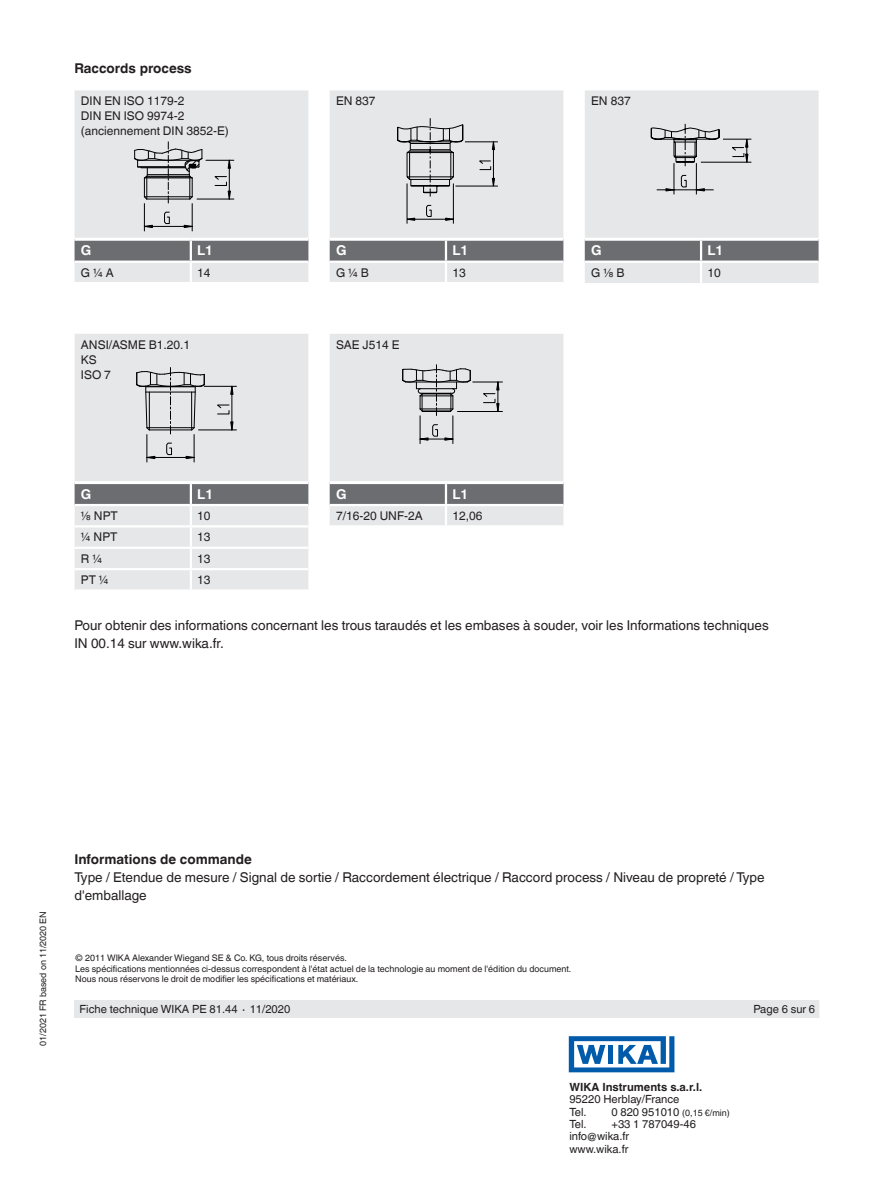
<style>
.page{position:relative;width:893px;height:1188px;background:#fff}
.page>*{position:absolute;margin:0;border:0;box-sizing:border-box;transform-origin:0 0}
.t1{font:13.5px/18px "Helvetica World";color:#231f20}
.t2{font:700 13.5px "Helvetica World";color:#231f20}
.t3{font:700 13.5px "Helvetica World";color:#fff}
.t4{font:12px/15px "Helvetica World";color:#231f20}
.t5{font:11.25px/12.3px "Helvetica World";color:#231f20}
.t6{font:700 11.25px "Helvetica World";color:#231f20}
.t7{font:9px/10.5px "Helvetica World";color:#231f20}
.s1{font-size:11.25px}
</style>
<div class="page">
<div style="left:74px;top:1000px;width:745px;height:18px;background:#e6e7e9"></div>
<svg style="left:569px;top:1036px;width:105px;height:36px"></svg>
<div style="left:75px;top:90px;width:233px;height:148px;background:#e6e7e9"></div>
<svg style="left:75px;top:241px;width:233px;height:41px;background:#adaeb1"></svg>
<svg style="left:134px;top:142px;width:100px;height:89px;background:#c7c8ca"></svg>
<div style="left:330px;top:90px;width:233px;height:148px;background:#e6e7e9"></div>
<svg style="left:330px;top:241px;width:233px;height:41px;background:#adaeb1"></svg>
<svg style="left:392px;top:118px;width:109px;height:110px;background:#cfd0d2"></svg>
<div style="left:585px;top:90px;width:234px;height:193px;background:#e6e7e9"></div>
<div style="left:585px;top:241px;width:234px;height:20px;background:#6c6d70"></div>
<hr style="left:700px;top:241px;width:2px;height:20px;background:#fff">
<hr style="left:585px;top:261px;width:116px;height:2px;background:#fff">
<hr style="left:701px;top:261px;width:118px;height:2px;background:#fff">
<hr style="left:700px;top:263px;width:2px;height:20px;background:#fff">
<hr style="left:585px;top:238px;width:116px;height:3px;background:#fff">
<hr style="left:701px;top:238px;width:118px;height:3px;background:#fff">
<svg style="left:646px;top:120px;width:111px;height:83px;background:#d2d3d5"></svg>
<div style="left:75px;top:334px;width:233px;height:147px;background:#e6e7e9"></div>
<svg style="left:75px;top:484px;width:233px;height:105px;background:#d1d2d4"></svg>
<svg style="left:217px;top:405px;width:12px;height:9px"></svg>
<svg style="left:230px;top:422px;width:2px;height:8px"></svg>
<svg style="left:230px;top:387px;width:2px;height:8px"></svg>
<hr style="left:199px;top:430px;width:37px;height:1px;background:#000">
<hr style="left:232px;top:386px;width:1px;height:44px;background:#000">
<hr style="left:204px;top:386px;width:32px;height:1px;background:#000">
<svg style="left:136px;top:368px;width:69px;height:94px;background:#cacacc"></svg>
<div style="left:330px;top:334px;width:233px;height:147px;background:#e6e7e9"></div>
<svg style="left:330px;top:484px;width:233px;height:41px;background:#adaeb0"></svg>
<svg style="left:401px;top:365px;width:101px;height:79px;background:#cccdcf"></svg>
<h1 class="t2" style="left:74px;top:61px;width:119px">Raccords process</h1>
<h2 class="t4" style="left:81px;top:94px;width:149px">DIN EN ISO 1179-2<br>DIN EN ISO 9974-2 (anciennement DIN 3852-E)</h2>
<h1 class="t3" style="left:81px;top:243px;width:12px">G</h1>
<h1 class="t3" style="left:197px;top:243px;width:17px">L1</h1>
<h2 class="t4" style="left:81px;top:265px;width:34px">G ¼ A</h2>
<h2 class="t4" style="left:197px;top:265px;width:15px">14</h2>
<h2 class="t4" style="left:81px;top:337px;width:111px">ANSI/ASME B1.20.1<br>KS<br>ISO 7</h2>
<h1 class="t3" style="left:81px;top:486px;width:12px">G</h1>
<h1 class="t3" style="left:197px;top:486px;width:17px">L1</h1>
<h2 class="t4" style="left:81px;top:508px;width:38px">⅛ NPT</h2>
<h2 class="t4" style="left:197px;top:508px;width:15px">10</h2>
<h2 class="t4" style="left:81px;top:530px;width:38px">¼ NPT</h2>
<h2 class="t4" style="left:197px;top:530px;width:15px">13</h2>
<h2 class="t4" style="left:81px;top:551px;width:23px">R ¼</h2>
<h2 class="t4" style="left:197px;top:551px;width:15px">13</h2>
<h2 class="t4" style="left:81px;top:573px;width:29px">PT ¼</h2>
<h2 class="t4" style="left:197px;top:573px;width:15px">13</h2>
<h2 class="t4" style="left:336px;top:94px;width:41px">EN 837</h2>
<h1 class="t3" style="left:336px;top:243px;width:12px">G</h1>
<h1 class="t3" style="left:452px;top:243px;width:17px">L1</h1>
<h2 class="t4" style="left:336px;top:265px;width:34px">G ¼ B</h2>
<h2 class="t4" style="left:452px;top:265px;width:15px">13</h2>
<h2 class="t4" style="left:336px;top:337px;width:65px">SAE J514 E</h2>
<h1 class="t3" style="left:336px;top:486px;width:12px">G</h1>
<h1 class="t3" style="left:452px;top:486px;width:17px">L1</h1>
<h2 class="t4" style="left:336px;top:508px;width:88px">7/16-20 UNF-2A</h2>
<h2 class="t4" style="left:452px;top:508px;width:32px">12,06</h2>
<h2 class="t4" style="left:591px;top:94px;width:41px">EN 837</h2>
<h1 class="t3" style="left:591px;top:243px;width:12px">G</h1>
<h1 class="t3" style="left:707px;top:243px;width:17px">L1</h1>
<h2 class="t4" style="left:591px;top:265px;width:35px">G ⅛ B</h2>
<h2 class="t4" style="left:707px;top:265px;width:15px">10</h2>
<h1 class="t1" style="left:74px;top:616px;width:696px">Pour obtenir des informations concernant les trous taraudés et les embases à souder, voir les Informations techniques<br>IN 00.14 sur www.wika.fr.</h1>
<p class="t7" style="left:38px;top:1046px;width:136px;rotate:-90deg">01/2021 FR based on 11/2020 EN</p>
<h1 class="t2" style="left:74px;top:851px;width:179px">Informations de commande</h1>
<h1 class="t1" style="left:74px;top:868px;width:692px">Type / Etendue de mesure / Signal de sortie / Raccordement électrique / Raccord process / Niveau de propreté / Type d'emballage</h1>
<p class="t7" style="left:75px;top:953px;width:498px">© 2011 WIKA Alexander Wiegand SE &amp; Co. KG, tous droits réservés.<br>Les spécifications mentionnées ci-dessus correspondent à l'état actuel de la technologie au moment de l'édition du document.<br>Nous nous réservons le droit de modifier les spécifications et matériaux.</p>
<p class="t5" style="left:80px;top:1003px;width:212px">Fiche technique WIKA PE 81.44 ∙ 11/2020</p>
<p class="t5" style="left:753px;top:1003px;width:63px">Page 6 sur 6</p>
<p class="t6" style="left:569px;top:1081px;width:134px">WIKA Instruments s.a.r.l.</p>
<p class="t5" style="left:569px;top:1093px;width:111px">95220 Herblay/France<br>Tel.</p>
<p class="t7" style="left:611px;top:1107px;width:120px"><span class="s1">0 820 951010</span> (0,15 €/min)</p>
<p class="t5" style="left:569px;top:1118px;width:19px">Tel.</p>
<p class="t5" style="left:569px;top:1118px;width:128px;text-indent:42px">+33 1 787049-46 info@wika.fr<br>www.wika.fr</p>
</div>
